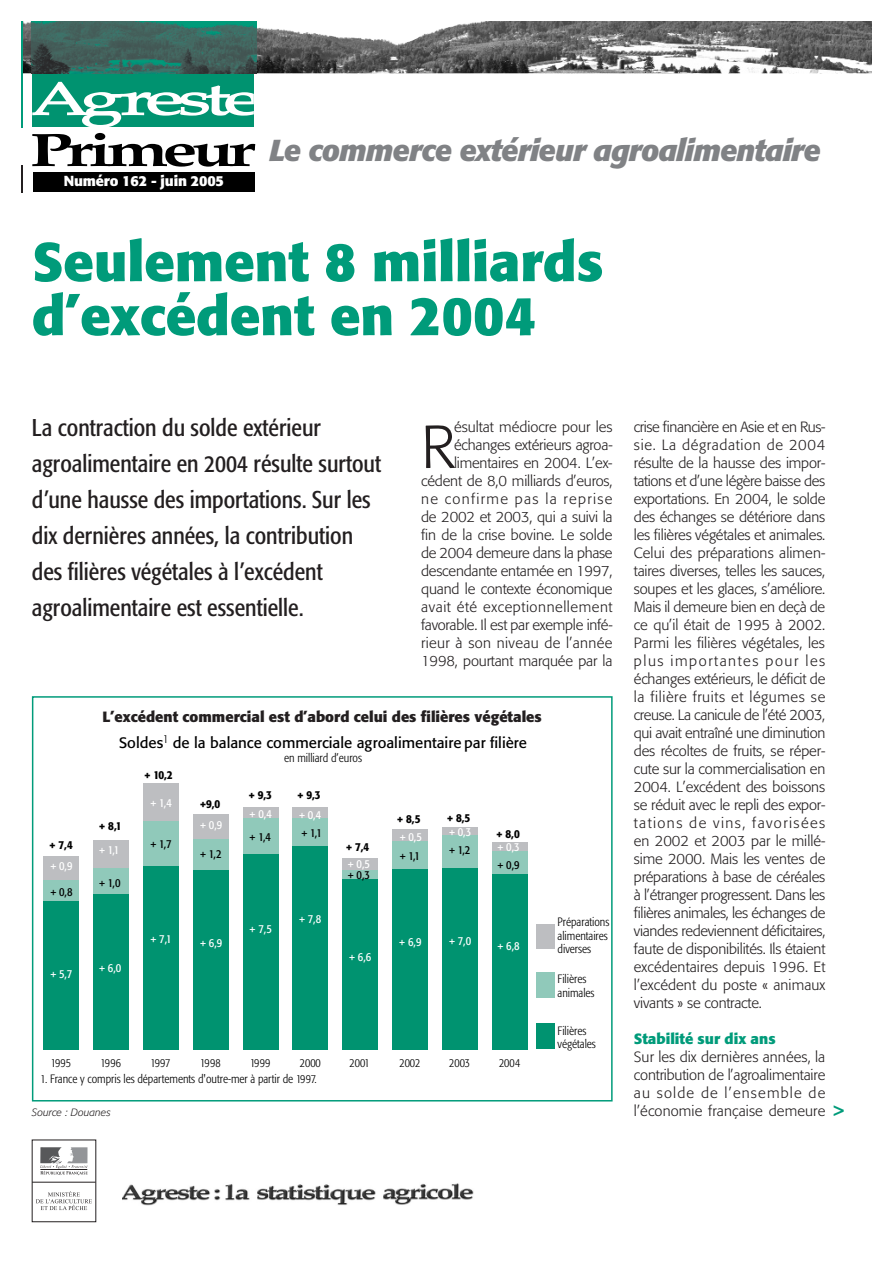
<style>
.page{position:relative;width:893px;height:1263px;background:#fff}
.page>*{position:absolute;margin:0;border:0;box-sizing:border-box;transform-origin:0 0}
.t1{font:300 60px "Formata";color:#231f20}
.t2{font:700 54px/54px "Formata";color:#009b7a}
.t3{font:italic 700 30px "Formata";letter-spacing:-.03em;color:#808285}
.t4{font:condensed 24px/36px "Formata";color:#231f20}
.t5{font:15px "Formata";color:#000}
.t6{font:700 15px "Formata";color:#009b7a}
.t7{font:300 14.7px/18px "Formata";letter-spacing:-.01em;color:#231f20;text-align:justify}
.t8{font:700 14.7px "Formata";color:#231f20}
.t9{font:700 14.7px "Formata";color:#009b7a}
.t10{font:700 14.4px "Formata";letter-spacing:-.01em;color:#fff}
.t11{font:300 condensed 12px/13.5px "Formata";color:#000}
.t12{font:condensed 12px "Formata";color:#fff}
.t13{font:500 condensed 12px "Formata";color:#000}
.t14{font:condensed 12px "Formata";color:#000}
.t15{font:italic 300 10.5px "Formata";color:#231f20}
</style>
<div class="page">
<img style="left:22px;top:21px;width:850px;height:52px">
<svg style="left:21px;top:165px;width:1px;height:27px"></svg>
<hr style="left:21px;top:21px;width:1px;height:107px;background:#009b7a">
<div style="left:536px;top:924px;width:19px;height:24px;background:#bdbec1"></div>
<div style="left:43px;top:856px;width:36px;height:24px;background:#bdbec1"></div>
<div style="left:93px;top:840px;width:36px;height:28px;background:#bdbec1"></div>
<div style="left:143px;top:784px;width:36px;height:37px;background:#bdbec1"></div>
<div style="left:193px;top:814px;width:36px;height:25px;background:#bdbec1"></div>
<div style="left:242px;top:807px;width:36px;height:11px;background:#bdbec1"></div>
<div style="left:292px;top:808px;width:36px;height:11px;background:#bdbec1"></div>
<div style="left:342px;top:858px;width:36px;height:12px;background:#bdbec1"></div>
<div style="left:392px;top:830px;width:36px;height:12px;background:#bdbec1"></div>
<div style="left:442px;top:828px;width:35px;height:8px;background:#bdbec1"></div>
<div style="left:491px;top:843px;width:36px;height:8px;background:#bdbec1"></div>
<div style="left:536px;top:973px;width:19px;height:25px;background:#90c9ba"></div>
<div style="left:43px;top:880px;width:36px;height:22px;background:#90c9ba"></div>
<div style="left:93px;top:868px;width:36px;height:27px;background:#90c9ba"></div>
<div style="left:143px;top:821px;width:36px;height:45px;background:#90c9ba"></div>
<div style="left:193px;top:839px;width:36px;height:31px;background:#90c9ba"></div>
<div style="left:242px;top:818px;width:36px;height:37px;background:#90c9ba"></div>
<div style="left:292px;top:819px;width:36px;height:28px;background:#90c9ba"></div>
<div style="left:342px;top:870px;width:36px;height:9px;background:#90c9ba"></div>
<div style="left:392px;top:842px;width:36px;height:27px;background:#90c9ba"></div>
<div style="left:442px;top:836px;width:35px;height:32px;background:#90c9ba"></div>
<div style="left:491px;top:851px;width:36px;height:23px;background:#90c9ba"></div>
<div style="left:536px;top:1023px;width:19px;height:26px;background:#009370"></div>
<div style="left:43px;top:902px;width:36px;height:148px;background:#009370"></div>
<div style="left:93px;top:895px;width:36px;height:155px;background:#009370"></div>
<div style="left:143px;top:866px;width:36px;height:184px;background:#009370"></div>
<div style="left:193px;top:870px;width:36px;height:180px;background:#009370"></div>
<div style="left:242px;top:855px;width:36px;height:195px;background:#009370"></div>
<div style="left:292px;top:847px;width:36px;height:203px;background:#009370"></div>
<div style="left:342px;top:879px;width:36px;height:171px;background:#009370"></div>
<div style="left:392px;top:869px;width:36px;height:181px;background:#009370"></div>
<div style="left:442px;top:868px;width:35px;height:182px;background:#009370"></div>
<div style="left:491px;top:874px;width:36px;height:176px;background:#009370"></div>
<div style="left:32px;top:696px;width:580px;height:406px;border:2px solid #009b7a"></div>
<div style="left:32px;top:21px;width:222px;height:106px;background:#009370"></div>
<svg style="left:32px;top:82px;width:223px;height:85px"></svg>
<div style="left:33px;top:172px;width:221px;height:20px;background:#000"></div>
<img style="left:32px;top:21px;width:224px;height:52px">
<img style="left:123px;top:1183px;width:351px;height:23px">
<svg style="left:40px;top:1147px;width:48px;height:28px"></svg>
<hr style="left:32px;top:1182px;width:64px;height:1px;background:#231f20">
<svg style="left:36px;top:1191px;width:56px;height:19px"></svg>
<p class="t10" style="left:64px;top:175px;width:162px">Numéro 162 - juin 2005</p>
<h3 class="t3" style="left:269px;top:137px;width:553px">Le commerce extérieur agroalimentaire</h3>
<h2 class="t2" style="left:32px;top:239px;width:573px">Seulement 8 milliards d’excédent en 2004</h2>
<h3 class="t4" style="left:32px;top:412px;width:350px">La contraction du solde extérieur agroalimentaire en 2004 résulte surtout d’une hausse des importations. Sur les dix dernières années, la contribution des filières végétales à l’excédent agroalimentaire est essentielle.</h3>
<p class="t7" style="left:421px;top:419px;width:193px;text-align:right">ésultat médiocre pour les échanges extérieurs agroa&shy;limentaires en 2004. L’ex&shy;cédent de 8,0 milliards d’euros, ne confirme pas la reprise de 2002 et 2003, qui a suivi la fin de la crise bovine. Le solde de 2004 demeure dans la phase descendante entamée en 1997, quand le contexte économique avait été exceptionnellement favorable. Il est par exemple infé&shy;rieur à son niveau de l’année<br>1998, pourtant marquée par la</p>
<h1 class="t1" style="left:421px;top:420px;width:35px">R</h1>
<p class="t8" style="left:103px;top:710px;width:441px">L’excédent commercial est d’abord celui des filières végétales</p>
<p class="t5" style="left:119px;top:736px;width:409px">Soldes<sup>1</sup> de la balance commerciale agroalimentaire par filière</p>
<p class="t11" style="left:284px;top:752px;width:79px">en milliard d’euros</p>
<p class="t13" style="left:144px;top:769px;width:30px">+ 10,2</p>
<p class="t13" style="left:49px;top:840px;width:25px">+ 7,4</p>
<p class="t12" style="left:50px;top:861px;width:24px">+ 0,9</p>
<p class="t14" style="left:50px;top:887px;width:24px">+ 0,8</p>
<p class="t13" style="left:99px;top:820px;width:24px">+ 8,1</p>
<p class="t12" style="left:99px;top:845px;width:22px">+ 1,1</p>
<p class="t14" style="left:99px;top:878px;width:23px">+ 1,0</p>
<p class="t12" style="left:150px;top:798px;width:23px">+ 1,4</p>
<p class="t14" style="left:150px;top:839px;width:23px">+ 1,7</p>
<p class="t13" style="left:200px;top:799px;width:22px">+9,0</p>
<p class="t12" style="left:200px;top:820px;width:24px">+ 0,9</p>
<p class="t14" style="left:200px;top:849px;width:23px">+ 1,2</p>
<p class="t13" style="left:249px;top:790px;width:25px">+ 9,3</p>
<p class="t13" style="left:297px;top:789px;width:25px">+ 9,3</p>
<p class="t12" style="left:250px;top:809px;width:24px">+ 0,4</p>
<p class="t14" style="left:250px;top:832px;width:23px">+ 1,4</p>
<p class="t12" style="left:299px;top:810px;width:24px">+ 0,4</p>
<p class="t14" style="left:301px;top:828px;width:22px">+ 1,1</p>
<p class="t13" style="left:346px;top:842px;width:25px">+ 7,4</p>
<p class="t12" style="left:348px;top:859px;width:24px">+ 0,5</p>
<p class="t14" style="left:348px;top:870px;width:24px">+ 0,3</p>
<p class="t13" style="left:397px;top:814px;width:25px">+ 8,5</p>
<p class="t13" style="left:447px;top:813px;width:25px">+ 8,5</p>
<p class="t12" style="left:400px;top:832px;width:24px">+ 0,5</p>
<p class="t14" style="left:400px;top:851px;width:22px">+ 1,1</p>
<p class="t12" style="left:449px;top:826px;width:24px">+ 0,3</p>
<p class="t14" style="left:449px;top:845px;width:23px">+ 1,2</p>
<p class="t13" style="left:496px;top:829px;width:25px">+ 8,0</p>
<p class="t12" style="left:497px;top:842px;width:24px">+ 0,3</p>
<p class="t14" style="left:497px;top:860px;width:24px">+ 0,9</p>
<p class="t12" style="left:150px;top:934px;width:23px">+ 7,1</p>
<p class="t12" style="left:200px;top:938px;width:24px">+ 6,9</p>
<p class="t12" style="left:250px;top:924px;width:24px">+ 7,5</p>
<p class="t12" style="left:299px;top:914px;width:24px">+ 7,8</p>
<p class="t12" style="left:349px;top:951px;width:24px">+ 6,6</p>
<p class="t12" style="left:399px;top:937px;width:24px">+ 6,9</p>
<p class="t12" style="left:449px;top:936px;width:24px">+ 7,0</p>
<p class="t12" style="left:497px;top:941px;width:24px">+ 6,8</p>
<p class="t12" style="left:50px;top:969px;width:23px">+ 5,7</p>
<p class="t12" style="left:99px;top:963px;width:24px">+ 6,0</p>
<p class="t11" style="left:51px;top:1057px;width:22px">1995</p>
<p class="t11" style="left:101px;top:1057px;width:22px">1996</p>
<p class="t11" style="left:150px;top:1057px;width:22px">1997</p>
<p class="t11" style="left:200px;top:1057px;width:22px">1998</p>
<p class="t11" style="left:250px;top:1057px;width:22px">1999</p>
<p class="t11" style="left:300px;top:1057px;width:22px">2000</p>
<p class="t11" style="left:349px;top:1057px;width:22px">2001</p>
<p class="t11" style="left:399px;top:1057px;width:22px">2002</p>
<p class="t11" style="left:449px;top:1057px;width:22px">2003</p>
<p class="t11" style="left:499px;top:1057px;width:23px">2004</p>
<p class="t11" style="left:41px;top:1073px;width:278px">1. France y compris les départements d'outre-mer à partir de 1997.</p>
<p class="t15" style="left:32px;top:1108px;width:80px">Source : Douanes</p>
<p class="t11" style="left:557px;top:916px;width:53px">Préparations alimentaires diverses</p>
<p class="t11" style="left:557px;top:973px;width:38px">Filières animales</p>
<p class="t11" style="left:557px;top:1024px;width:40px">Filières végétales</p>
<p class="t7" style="left:634px;top:419px;width:193px">crise financière en Asie et en Rus&shy;sie. La dégradation de 2004 résulte de la hausse des impor&shy;tations et d’une légère baisse des exportations. En 2004, le solde des échanges se détériore dans les filières végétales et animales.<br>Celui des préparations alimen&shy;taires diverses, telles les sauces, soupes et les glaces, s’améliore.<br>Mais il demeure bien en deçà de ce qu’il était de 1995 à 2002.<br>Parmi les filières végétales, les plus importantes pour les échanges extérieurs, le déficit de la filière fruits et légumes se creuse. La canicule de l’été 2003, qui avait entraîné une diminution des récoltes de fruits, se réper&shy;cute sur la commercialisation en 2004. L’excédent des boissons se réduit avec le repli des expor&shy;tations de vins, favorisées en 2002 et 2003 par le millé&shy;sime 2000. Mais les ventes de préparations à base de céréales à l’étranger progressent. Dans les filières animales, les échanges de viandes redeviennent déficitaires, faute de disponibilités. Ils étaient excédentaires depuis 1996. Et l’excédent du poste « animaux vivants » se contracte.</p>
<p class="t9" style="left:634px;top:1032px;width:143px">Stabilité sur dix ans</p>
<p class="t7" style="left:634px;top:1049px;width:193px">Sur les dix dernières années, la contribution de l’agroalimentaire au solde de l’ensemble de l’économie française demeure</p>
<p class="t6" style="left:833px;top:1104px;width:12px">&gt;</p>
</div>
